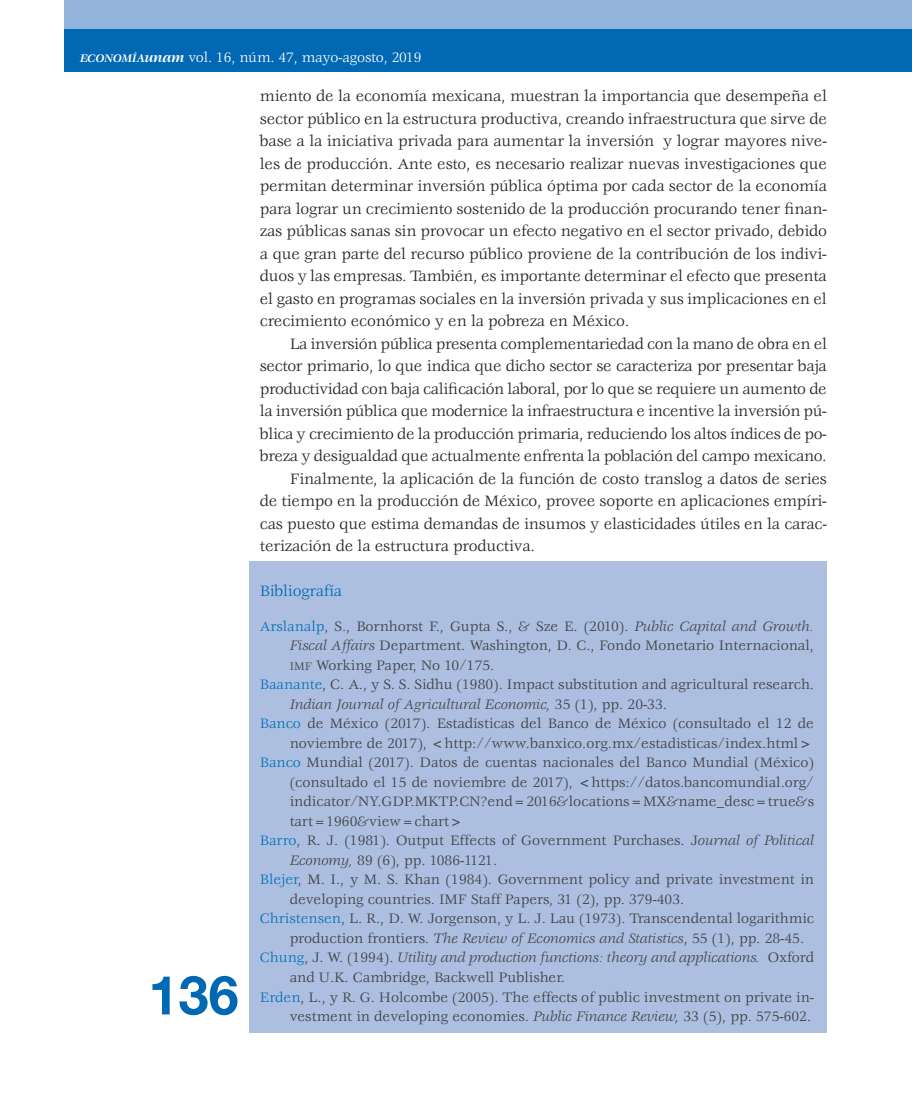
<style>
.page{position:relative;width:912px;height:1106px;background:#fff}
.page>*{position:absolute;margin:0;border:0;box-sizing:border-box;transform-origin:0 0}
.t1{font:700 54px "Helvetica Neue LT Std";color:#0168b3}
.t2{font:16.5px/22.5px "Veljovic";letter-spacing:-.02em;color:#231f20;text-align:justify}
.t3{font:16.5px "Veljovic";letter-spacing:-.01em;color:#0168b3}
.t4{font:15px "Veljovic";color:#3e3e3f}
.t5{font:italic 15px "Veljovic";color:#3e3e3f}
.t6{font:15px "Veljovic";letter-spacing:-.01em;color:#fff}
.s1{font-family:"Veljovic Bold Italic SC800";font-size:12px}
.s2{font-weight:700;font-style:italic}
.s3{color:#0470b7}
.s4{font-style:italic}
.s5{font-family:"Veljovic Book SC800";font-size:12px}
.s6{font-style:normal}
.s7{font-style:normal;color:#0470b7}
</style>
<div class="page">
<div style="left:64px;top:0;width:847px;height:49px;background:#93b5db"></div>
<div style="left:64px;top:29px;width:847px;height:42px;background:#0168b3"></div>
<div style="left:249px;top:561px;width:577px;height:472px;background:#acbfe1"></div>
<p class="t6" style="left:80px;top:49px;width:343px"><span class="s1">ECONOMÍA</span><span class="s2">unam</span> vol. 16, núm. 47, mayo-agosto, 2019</p>
<p class="t2" style="left:260px;top:85px;width:568px">miento de la economía mexicana, muestran la importancia que desempeña el sector público en la estructura productiva, creando infraestructura que sirve de base a la iniciativa privada para aumentar la inversión y lograr mayores nive&shy;les de producción. Ante esto, es necesario realizar nuevas investigaciones que permitan determinar inversión pública óptima por cada sector de la economía para lograr un crecimiento sostenido de la producción procurando tener finan&shy;zas públicas sanas sin provocar un efecto negativo en el sector privado, debido a que gran parte del recurso público proviene de la contribución de los indivi&shy;duos y las empresas. También, es importante determinar el efecto que presenta el gasto en programas sociales en la inversión privada y sus implicaciones en el crecimiento económico y en la pobreza en México.</p>
<p class="t2" style="left:289px;top:333px;width:538px">La inversión pública presenta complementariedad con la mano de obra en el</p>
<p class="t2" style="left:260px;top:356px;width:568px">sector primario, lo que indica que dicho sector se caracteriza por presentar baja</p>
<p class="t2" style="left:260px;top:378px;width:568px">productividad con baja calificación laboral, por lo que se requiere un aumento de</p>
<p class="t2" style="left:260px;top:401px;width:568px">la inversión pública que modernice la infraestructura e incentive la inversión pú-</p>
<p class="t2" style="left:260px;top:423px;width:568px">blica y crecimiento de la producción primaria, reduciendo los altos índices de po-</p>
<p class="t2" style="left:260px;top:446px;width:568px">breza y desigualdad que actualmente enfrenta la población del campo mexicano.</p>
<p class="t2" style="left:289px;top:468px;width:538px">Finalmente, la aplicación de la función de costo translog a datos de series</p>
<p class="t2" style="left:260px;top:491px;width:568px">de tiempo en la producción de México, provee soporte en aplicaciones empíri-</p>
<p class="t2" style="left:260px;top:513px;width:568px">cas puesto que estima demandas de insumos y elasticidades útiles en la carac-</p>
<p class="t2" style="left:260px;top:536px;width:276px">terización de la estructura productiva.</p>
<p class="t3" style="left:260px;top:582px;width:84px">Bibliografía</p>
<p class="t4" style="left:260px;top:618px;width:555px"><span class="s3">Arslanalp</span>, S., Bornhorst F., Gupta S., &amp; Sze E. (2010). <span class="s4">Public Capital and Growth.</span></p>
<p class="t4" style="left:289px;top:637px;width:525px"><span class="s4">Fiscal Affairs</span> Department. Washington, D. C., Fondo Monetario Internacional,</p>
<p class="t4" style="left:289px;top:657px;width:206px"><span class="s5">imf</span> Working Paper, No 10/175.</p>
<p class="t4" style="left:260px;top:676px;width:555px"><span class="s3">Baanante</span>, C. A., y S. S. Sidhu (1980). Impact substitution and agricultural research.</p>
<p class="t5" style="left:289px;top:696px;width:379px">Indian Journal of Agricultural Economic, <span class="s6">35 (1), pp. 20-33.</span></p>
<p class="t4" style="left:260px;top:715px;width:555px"><span class="s3">Banco</span> de México (2017). Estadísticas del Banco de México (consultado el 12 de</p>
<p class="t4" style="left:289px;top:735px;width:523px">noviembre de 2017), &lt;http://www.banxico.org.mx/estadisticas/index.html&gt;</p>
<p class="t4" style="left:260px;top:754px;width:555px"><span class="s3">Banco</span> Mundial (2017). Datos de cuentas nacionales del Banco Mundial (México)</p>
<p class="t4" style="left:289px;top:774px;width:525px">(consultado el 15 de noviembre de 2017), &lt;https://datos.bancomundial.org/</p>
<p class="t4" style="left:289px;top:793px;width:525px">indicator/NY.GDP.MKTP.CN?end=2016&amp;locations=MX&amp;name_desc=true&amp;s</p>
<p class="t4" style="left:289px;top:813px;width:174px">tart=1960&amp;view=chart&gt;</p>
<p class="t4" style="left:260px;top:832px;width:555px"><span class="s3">Barro</span>, R. J. (1981). Output Effects of Government Purchases. J<span class="s4">ournal of Political</span></p>
<p class="t4" style="left:289px;top:852px;width:209px"><span class="s4">Economy,</span> 89 (6), pp. 1086-1121.</p>
<p class="t4" style="left:260px;top:871px;width:555px"><span class="s3">Blejer</span>, M. I., y M. S. Khan (1984). Government policy and private investment in</p>
<p class="t4" style="left:289px;top:891px;width:396px">developing countries. IMF Staff Papers, 31 (2), pp. 379-403.</p>
<p class="t4" style="left:260px;top:910px;width:555px"><span class="s3">Christensen</span>, L. R., D. W. Jorgenson, y L. J. Lau (1973). Transcendental logarithmic</p>
<p class="t4" style="left:289px;top:930px;width:515px">production frontiers. <span class="s4">The Review of Economics and Statistics</span>, 55 (1), pp. 28-45.</p>
<p class="t5" style="left:260px;top:949px;width:555px"><span class="s7">Chung</span><span class="s6">, J. W. (1994).</span> Utility and production functions: theory and applications. <span class="s6">Oxford</span></p>
<p class="t4" style="left:289px;top:969px;width:277px">and U.K. Cambridge, Backwell Publisher.</p>
<p class="t4" style="left:260px;top:988px;width:555px"><span class="s3">Erden</span>, L., y R. G. Holcombe (2005). The effects of public investment on private in-</p>
<p class="t4" style="left:289px;top:1008px;width:523px">vestment in developing economies. <span class="s4">Public Finance Review,</span> 33 (5), pp. 575-602.</p>
<h1 class="t1" style="left:148px;top:961px;width:92px">136</h1>
</div>
